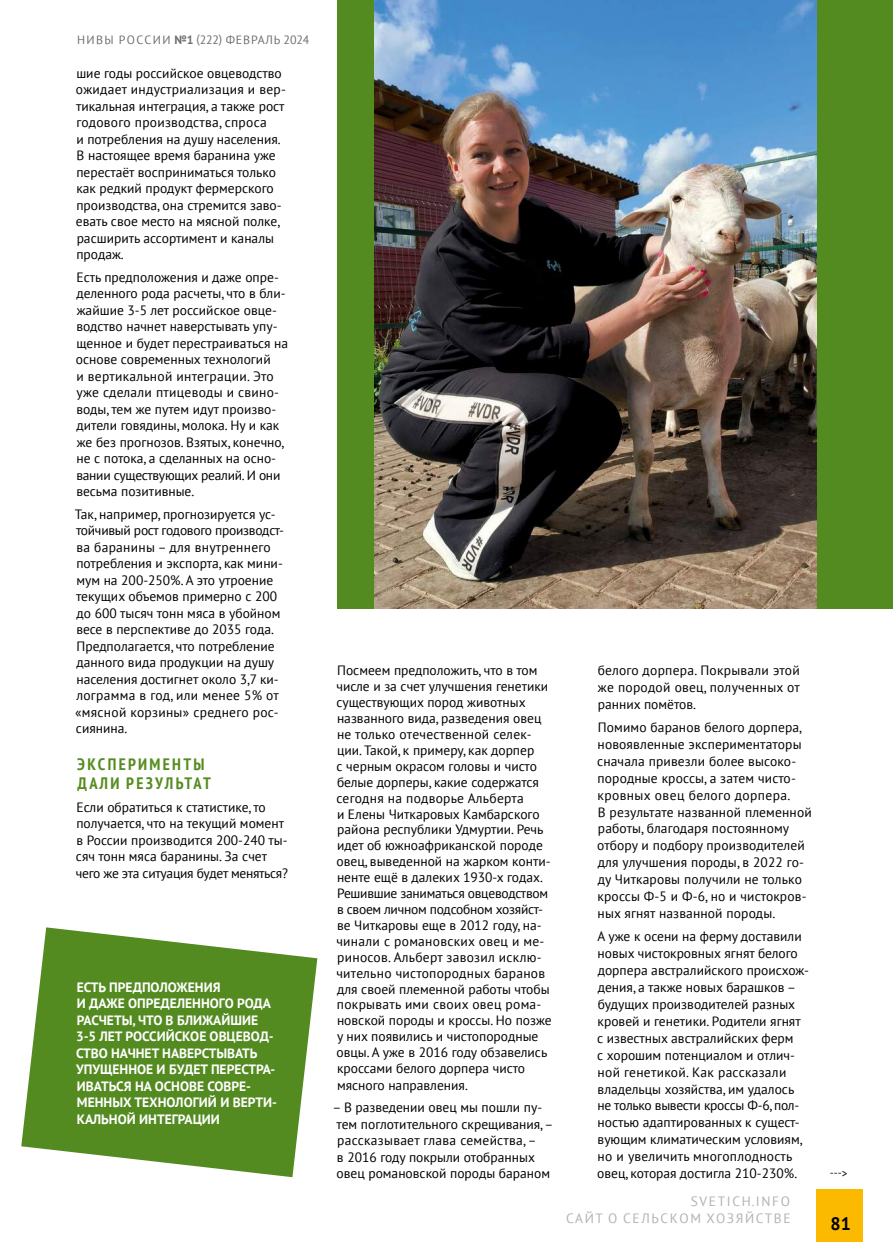
<style>
.page{position:relative;width:893px;height:1242px;background:#fff}
.page>*{position:absolute;margin:0;border:0;box-sizing:border-box;transform-origin:0 0}
.t1{font:700 18px "PT Sans";color:#000}
.t2{font:700 condensed 16.5px/19.8px "PT Sans";letter-spacing:.14em;color:#568c20}
.t3{font:13.5px/16.5px "PT Sans";color:#000}
.t4{font:700 13.5px/16.5px "PT Sans";color:#fff}
.t5{font:13.5px/16.2px "PT Sans";letter-spacing:.12em;color:#b1b2b3;text-align:right}
.t6{font:12px "PT Sans";letter-spacing:.07em;color:#6e6e6e}
.s1{font-weight:700}
</style>
<div class="page">
<div style="left:816px;top:1189px;width:47px;height:53px;background:#fbb900"></div>
<div style="left:337px;top:0;width:556px;height:609px;background:#548b21"></div>
<img style="left:374px;top:0;width:443px;height:609px">
<svg style="left:21px;top:927px;width:296px;height:250px;fill:#548b21"></svg>
<p class="t6" style="left:77px;top:32px;width:234px">НИВЫ РОССИИ <span class="s1">№1</span> (222) ФЕВРАЛЬ 2024</p>
<p class="t3" style="left:76px;top:64px;width:212px">шие годы российское овцеводство ожидает индустриализация и вер&shy;тикальная интеграция, а также рост годового производства, спроса<br>и потребления на душу населения.<br>В настоящее время баранина уже перестаёт восприниматься только как редкий продукт фермерского производства, она стремится заво&shy;евать свое место на мясной полке, расширить ассортимент и каналы продаж.</p>
<p class="t3" style="left:76px;top:268px;width:214px">Есть предположения и даже опре&shy;деленного рода расчеты, что в бли&shy;жайшие 3-5 лет российское овце&shy;водство начнет наверстывать упу&shy;щенное и будет перестраиваться на основе современных технологий<br>и вертикальной интеграции. Это уже сделали птицеводы и свино&shy;воды, тем же путем идут произво&shy;дители говядины, молока. Ну и как же без прогнозов. Взятых, конечно, не с потока, а сделанных на осно&shy;вании существующих реалий. И они весьма позитивные.</p>
<p class="t3" style="left:75px;top:505px;width:211px">Так, например, прогнозируется ус&shy;тойчивый рост годового производст&shy;ва баранины – для внутреннего потребления и экспорта, как мини&shy;мум на 200-250%. А это утроение текущих объемов примерно с 200 до 600 тысяч тонн мяса в убойном весе в перспективе до 2035 года.<br>Предполагается, что потребление данного вида продукции на душу населения достигнет около 3,7 ки&shy;лограмма в год, или менее 5% от «мясной корзины» среднего рос&shy;сиянина.</p>
<p class="t2" style="left:77px;top:753px;width:135px">ЭКСПЕРИМЕНТЫ<br>ДАЛИ РЕЗУЛЬТАТ</p>
<p class="t3" style="left:76px;top:798px;width:214px">Если обратиться к статистике, то получается, что на текущий момент в России производится 200-240 ты&shy;сяч тонн мяса баранины. За счет чего же эта ситуация будет меняться?</p>
<p class="t4" style="left:76px;top:978px;width:202px">ЕСТЬ ПРЕДПОЛОЖЕНИЯ<br>И ДАЖЕ ОПРЕДЕЛЕННОГО РОДА<br>РАСЧЕТЫ, ЧТО В БЛИЖАЙШИЕ<br>3-5 ЛЕТ РОССИЙСКОЕ ОВЦЕВОД-<br>СТВО НАЧНЕТ НАВЕРСТЫВАТЬ<br>УПУЩЕННОЕ И БУДЕТ ПЕРЕСТРА-<br>ИВАТЬСЯ НА ОСНОВЕ СОВРЕ-<br>МЕННЫХ ТЕХНОЛОГИЙ И ВЕРТИ-<br>КАЛЬНОЙ ИНТЕГРАЦИИ</p>
<p class="t3" style="left:336px;top:662px;width:217px;line-height:15.9px">Посмеем предположить, что в том числе и за счет улучшения генетики существующих пород животных названного вида, разведения овец не только отечественной селек&shy;ции. Такой, к примеру, как дорпер<br>с черным окрасом головы и чисто белые дорперы, какие содержатся сегодня на подворье Альберта<br>и Елены Читкаровых Камбарского района республики Удмуртии. Речь идет об южноафриканской породе овец, выведенной на жарком конти&shy;ненте ещё в далеких 1930-х годах.<br>Решившие заниматься овцеводством в своем личном подсобном хозяйст&shy;ве Читкаровы еще в 2012 году, на&shy;чинали с романовских овец и ме&shy;риносов. Альберт завозил исклю&shy;чительно чистопородных баранов для своей племенной работы чтобы покрывать ими своих овец рома&shy;новской породы и кроссы. Но позже у них появились и чистопородные овцы. А уже в 2016 году обзавелись кроссами белого дорпера чисто мясного направления.</p>
<p class="t3" style="left:333px;top:1098px;width:222px">– В разведении овец мы пошли пу&shy;тем поглотительного скрещивания, – рассказывает глава семейства, –<br>в 2016 году покрыли отобранных овец романовской породы бараном</p>
<p class="t3" style="left:598px;top:661px;width:204px;line-height:17px;text-align:justify">белого дорпера. Покрывали этой же породой овец, полученных от ранних помётов.</p>
<p class="t3" style="left:597px;top:718px;width:216px;line-height:17px">Помимо баранов белого дорпера, новоявленные экспериментаторы сначала привезли более высоко&shy;породные кроссы, а затем чисто&shy;кровных овец белого дорпера.<br>В результате названной племенной работы, благодаря постоянному отбору и подбору производителей для улучшения породы, в 2022 го&shy;ду Читкаровы получили не только кроссы Ф-5 и Ф-6, но и чистокров&shy;ных ягнят названной породы.</p>
<p class="t3" style="left:597px;top:928px;width:213px;line-height:17px">А уже к осени на ферму доставили новых чистокровных ягнят белого дорпера австралийского происхож&shy;дения, а также новых барашков – будущих производителей разных кровей и генетики. Родители ягнят с известных австралийских ферм<br>с хорошим потенциалом и отлич&shy;ной генетикой. Как рассказали владельцы хозяйства, им удалось не только вывести кроссы Ф-6, пол&shy;ностью адаптированных к сущест&shy;вующим климатическим условиям, но и увеличить многоплодность овец, которая достигла 210-230%.</p>
<p class="t5" style="left:566px;top:1193px;width:226px">SVETICH.INFO<br>САЙТ О СЕЛЬСКОМ ХОЗЯЙСТВЕ</p>
<h1 class="t1" style="left:830px;top:1211px;width:22px">81</h1>
</div>
